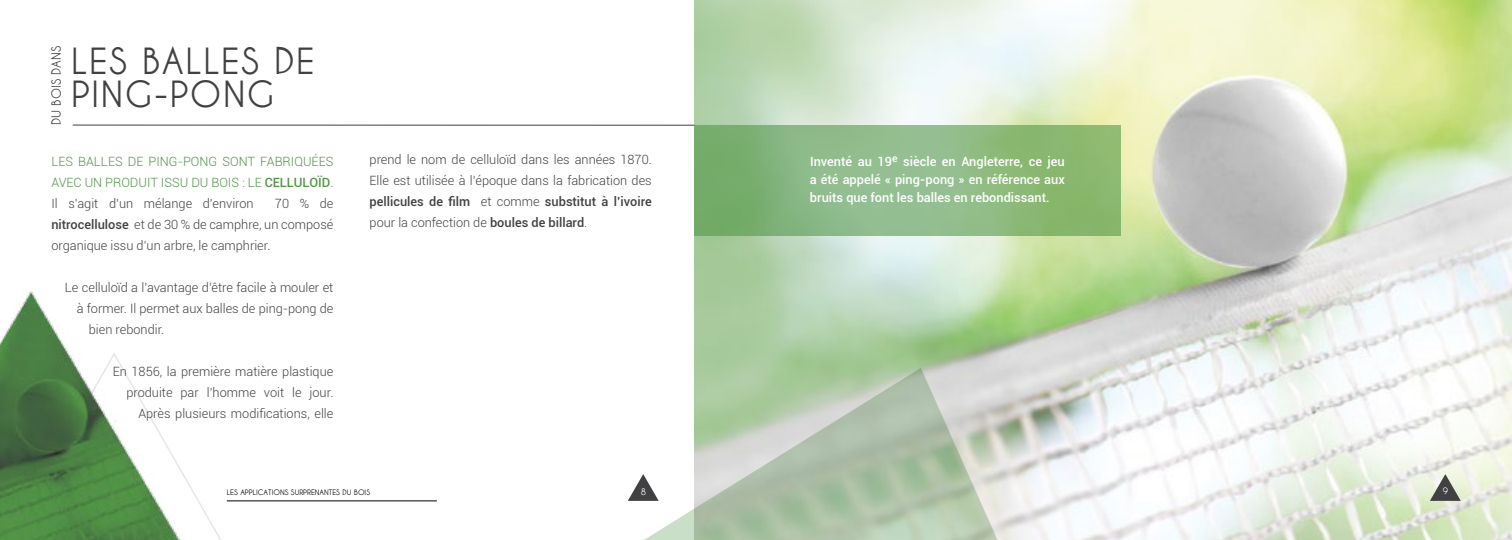
<style>
.page{position:relative;width:1512px;height:540px;background:#fff}
.page>*{position:absolute;margin:0;border:0;box-sizing:border-box;transform-origin:0 0}
.t1{font:700 36px/33px "Caviar Dreams";letter-spacing:.04em;color:#414042}
.t2{font:300 12.75px/21px "Roboto";color:#414042;text-align:justify}
.t3{font:500 12.75px/18px "Roboto";color:#fff;text-align:justify}
.t4{font:300 12.75px/21px "Roboto";color:#509546;text-align:justify}
.t5{font:700 12.6px "Caviar Dreams";color:#414042}
.t6{font:700 9px "Caviar Dreams";color:#fff}
.t7{font:700 7.5px "Caviar Dreams";color:#000}
.s1{font-weight:500}
.s2{color:#414042}
</style>
<div class="page">
<img style="left:694px;top:0;width:818px;height:540px">
<hr style="left:73px;top:125px;width:621px;height:1px;background:#414042">
<img style="left:0;top:291px;width:204px;height:249px">
<svg style="left:644px;top:368px;width:362px;height:172px;background:#c0ceba"></svg>
<hr style="left:227px;top:501px;width:210px;height:1px;background:#000">
<svg style="left:694px;top:125px;width:426px;height:110px;background:#89b87e"></svg>
<svg style="left:1430px;top:474px;width:31px;height:27px"></svg>
<svg style="left:628px;top:474px;width:31px;height:27px"></svg>
<h1 class="t1" style="left:71px;top:43px;width:240px">LES BALLES DE<br>PING-PONG</h1>
<p class="t5" style="left:49px;top:125px;width:81px;rotate:-90deg">DU BOIS DANS</p>
<p class="t4" style="left:51px;top:150px;width:284px">Les balles de ping-pong sont fabriquées avec un produit issu du bois : le <span class="s1">celluloïd</span>.<br><span class="s2">I l s’agit d’un mélange d’environ</span></p>
<p class="t2" style="left:51px;top:192px;width:284px;text-indent:224px">70 % de <span class="s1">nitrocellulose</span> et de 30 % de camphre, un composé organique issu d’un arbre, le camphrier.</p>
<p class="t2" style="left:65px;top:276px;width:270px">Le celluloïd a l’avantage d’être facile à mouler et</p>
<p class="t2" style="left:77px;top:297px;width:258px">à former. I l permet aux balles de ping-pong de</p>
<p class="t2" style="left:89px;top:318px;width:77px">bien rebondir.</p>
<p class="t2" style="left:113px;top:360px;width:222px;text-align:right">En 1856, la première matière plastique produite par l’homme voit le jour.<br>Après plusieurs modifications, elle</p>
<p class="t2" style="left:370px;top:149px;width:284px">prend le nom de celluloïd dans les années 1870.<br>Elle est utilisée à l’époque dans la fabrication des <span class="s1">pellicules de film</span> et comme <span class="s1">substitut à l’ivoire </span>pour la confection de <span class="s1">boules de billard</span>.</p>
<p class="t3" style="left:810px;top:152px;width:256px">I nventé au 19<sup>e</sup> siècle en Angleterre, ce jeu a été appelé « ping-pong » en référence aux bruits que font les balles en rebondissant.</p>
<p class="t7" style="left:227px;top:488px;width:53px">LES APPLICATIONS</p>
<p class="t7" style="left:291px;top:488px;width:30px">SU RPRENAN</p>
<p class="t7" style="left:329px;top:488px;width:42px">TES DU BOIS</p>
<p class="t6" style="left:641px;top:487px;width:7px">8</p>
<p class="t6" style="left:1443px;top:485px;width:7px">9</p>
</div>
